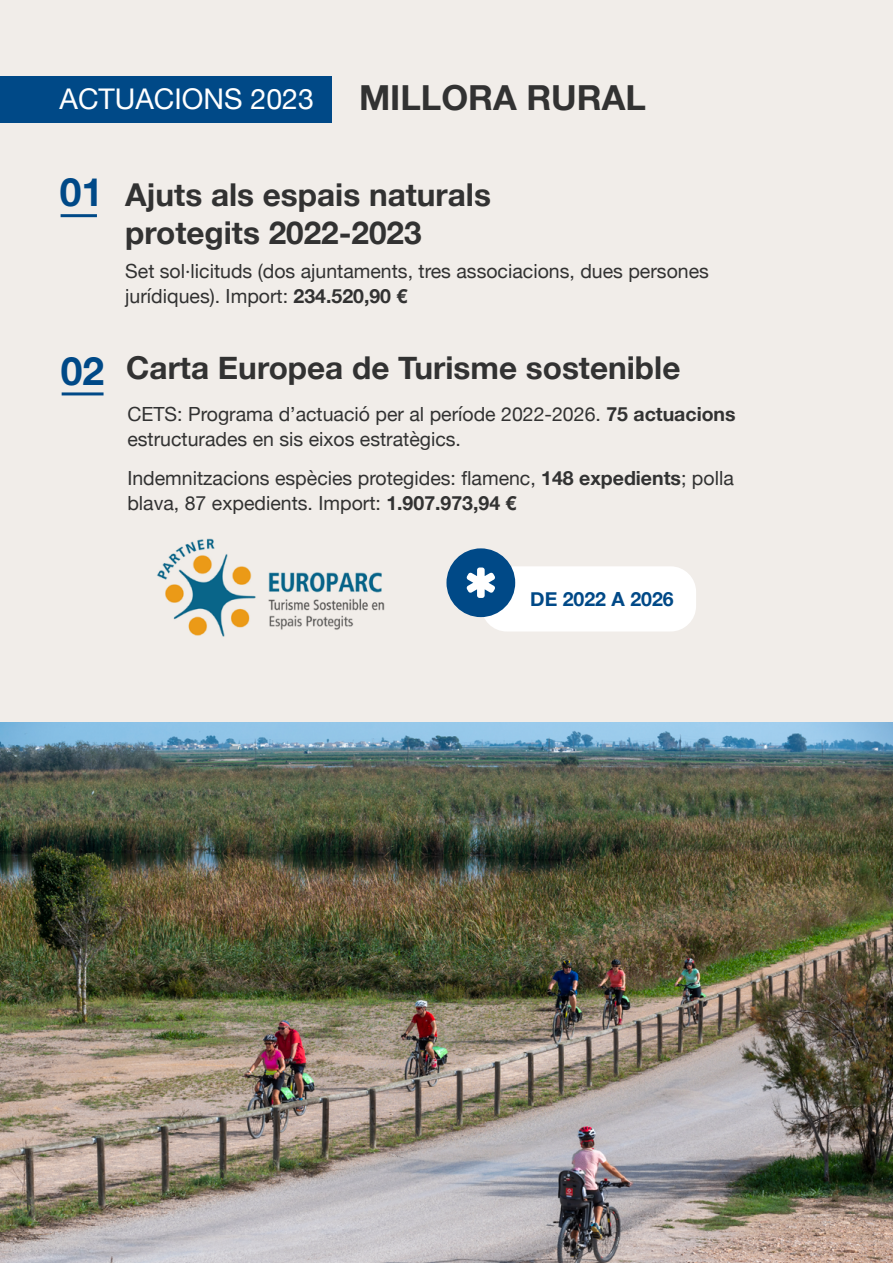
<style>
.page{position:relative;width:893px;height:1263px;background:#f1ede9}
.page>*{position:absolute;margin:0;border:0;box-sizing:border-box;transform-origin:0 0}
.t1{font:700 39px "Helvetica Neue";color:#004987}
.t2{font:700 34.5px "Helvetica Neue";color:#323232}
.t3{font:700 31.5px/37.8px "Helvetica Neue";color:#323232}
.t4{font:28.5px "Helvetica Neue";color:#fff}
.t5{font:19.5px/25.5px "Helvetica Neue";color:#323232}
.t6{font:700 19.5px "Helvetica Neue";color:#004987}
.s1{font-weight:700}
</style>
<div class="page">
<div style="left:0;top:77px;width:332px;height:46px;background:#004987"></div>
<div style="left:481px;top:566px;width:215px;height:65px;background:#fff;border-radius:26px"></div>
<div style="left:446px;top:548px;width:69px;height:69px;background:#004987;border-radius:50%"></div>
<svg style="left:467px;top:567px;width:28px;height:31px"></svg>
<hr style="left:62px;top:392px;width:42px;height:3px;background:#004987">
<hr style="left:61px;top:214px;width:36px;height:3px;background:#004987">
<img style="left:157px;top:538px;width:228px;height:99px">
<img style="left:0;top:723px;width:893px;height:540px">
<h2 class="t4" style="left:60px;top:79px;width:256px">ACTUACIONS 2023</h2>
<h3 class="t2" style="left:359px;top:70px;width:288px">MILLORA RURAL</h3>
<p class="t1" style="left:60px;top:162px;width:45px">01</p>
<p class="t1" style="left:61px;top:340px;width:45px">02</p>
<h4 class="t3" style="left:125px;top:177px;width:367px">Ajuts als espais naturals protegits 2022-2023</h4>
<p class="t5" style="left:125px;top:259px;width:585px">Set sol·licituds (dos ajuntaments, tres associacions, dues persones jurídiques). Import: <span class="s1">234.520,90 €</span></p>
<h4 class="t3" style="left:126px;top:350px;width:556px">Carta Europea de Turisme sostenible</h4>
<p class="t5" style="left:127px;top:402px;width:610px">CETS: Programa d’actuació per al període 2022-2026. <span class="s1">75 actuacions </span>estructurades en sis eixos estratègics.</p>
<p class="t5" style="left:127px;top:466px;width:608px">Indemnitzacions espècies protegides: flamenc, <span class="s1">148 expedients</span>; polla blava, 87 expedients. Import: <span class="s1">1.907.973,94 €</span></p>
<p class="t6" style="left:530px;top:584px;width:145px">DE 2022 A 2026</p>
</div>
